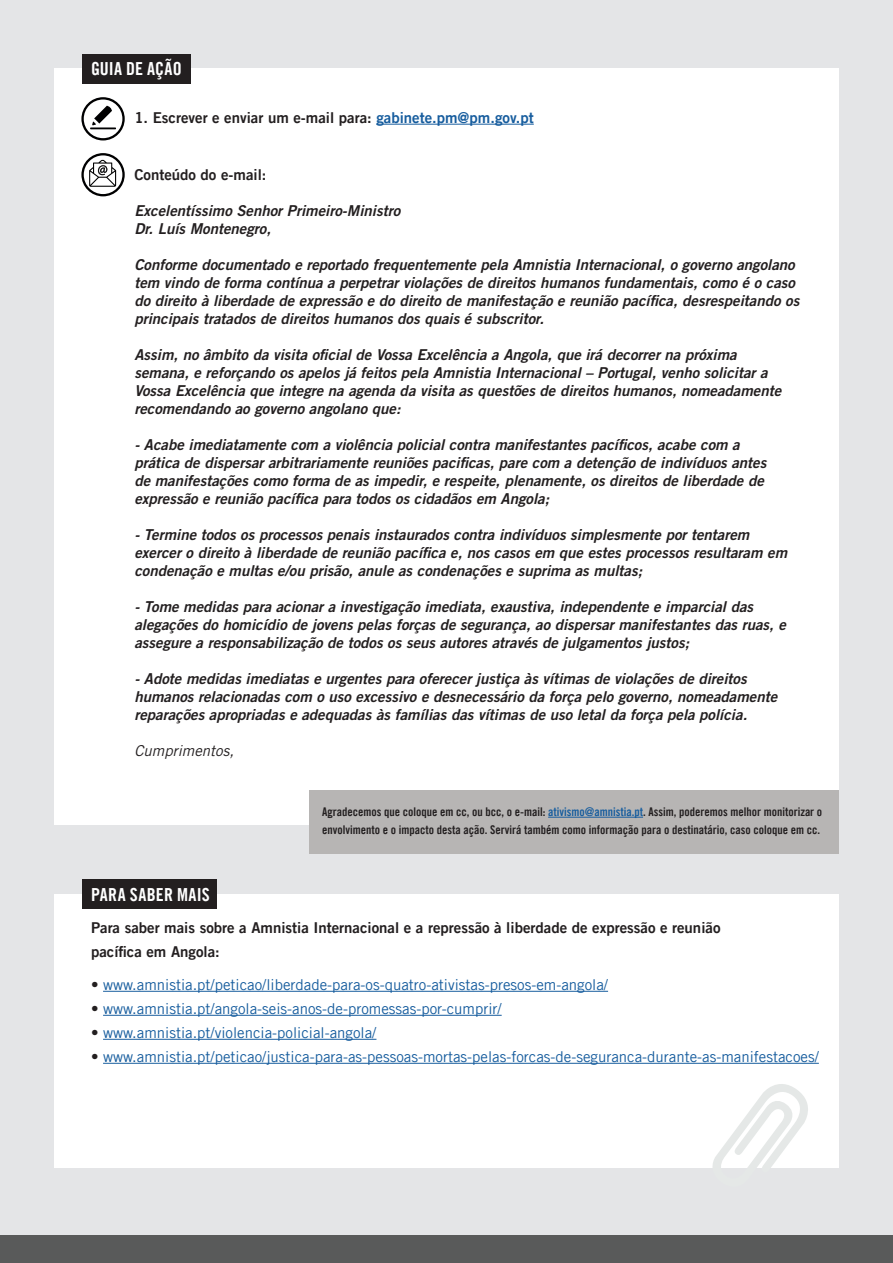
<style>
.page{position:relative;width:893px;height:1263px;background:#e4e5e7}
.page>*{position:absolute;margin:0;border:0;box-sizing:border-box;transform-origin:0 0}
.t1{font:18px "Amnesty Trade Gothic Bd Cn 20";letter-spacing:.01em;color:#fff}
.t2{font:15px/18px "Amnesty Trade Gothic Bd 2 Obl";color:#231f20}
.t3{font:15px "Amnesty Trade Gothic";color:#175d9e}
.t4{font:15px/24px "Amnesty Trade Gothic Bd 2";color:#231f20}
.t5{font:italic 15px "Amnesty Trade Gothic";color:#231f20}
.t6{font:12px/18px "Amnesty Trade Gothic Bd Cn 20";color:#231f20}
.s1{color:#175d9e}
.s2{color:#231f20}
</style>
<div class="page">
<div style="left:0;top:1236px;width:893px;height:27px;background:#595a5a"></div>
<div style="left:54px;top:69px;width:785px;height:756px;background:#fff"></div>
<div style="left:82px;top:54px;width:108px;height:30px;background:#231f20"></div>
<div style="left:54px;top:894px;width:785px;height:273px;background:#fff"></div>
<div style="left:82px;top:879px;width:135px;height:29px;background:#231f20"></div>
<hr style="left:103px;top:991px;width:505px;height:1px;background:#175d9e">
<hr style="left:103px;top:1015px;width:399px;height:1px;background:#175d9e">
<hr style="left:103px;top:1039px;width:273px;height:1px;background:#175d9e">
<hr style="left:103px;top:1063px;width:716px;height:1px;background:#175d9e">
<svg style="left:706px;top:1084px;width:111px;height:84px"></svg>
<svg style="left:81px;top:97px;width:44px;height:43px"></svg>
<hr style="left:376px;top:124px;width:158px;height:1px;background:#175d9e">
<div style="left:310px;top:790px;width:529px;height:64px;background:#b7b5b4"></div>
<hr style="left:548px;top:817px;width:95px;height:1px;background:#175d9e">
<svg style="left:81px;top:153px;width:44px;height:43px"></svg>
<p class="t1" style="left:91px;top:61px;width:92px">GUIA DE AÇÃO</p>
<p class="t4" style="left:134px;top:105px;width:401px">1. Escrever e enviar um e-mail para: <span class="s1">gabinete.pm@pm.gov.pt</span></p>
<p class="t4" style="left:134px;top:162px;width:134px">Conteúdo do e-mail:</p>
<p class="t2" style="left:134px;top:203px;width:267px">Excelentíssimo Senhor Primeiro-Ministro<br>Dr. Luís Montenegro,</p>
<p class="t2" style="left:134px;top:257px;width:666px">Conforme documentado e reportado frequentemente pela Amnistia Internacional, o governo angolano tem vindo de forma contínua a perpetrar violações de direitos humanos fundamentais, como é o caso do direito à liberdade de expressão e do direito de manifestação e reunião pacífica, desrespeitando os principais tratados de direitos humanos dos quais é subscritor.</p>
<p class="t2" style="left:134px;top:347px;width:648px">Assim, no âmbito da visita oficial de Vossa Excelência a Angola, que irá decorrer na próxima semana, e reforçando os apelos já feitos pela Amnistia Internacional – Portugal, venho solicitar a Vossa Excelência que integre na agenda da visita as questões de direitos humanos, nomeadamente recomendando ao governo angolano que:</p>
<p class="t2" style="left:134px;top:437px;width:634px">- Acabe imediatamente com a violência policial contra manifestantes pacíficos, acabe com a prática de dispersar arbitrariamente reuniões pacificas, pare com a detenção de indivíduos antes de manifestações como forma de as impedir, e respeite, plenamente, os direitos de liberdade de expressão e reunião pacífica para todos os cidadãos em Angola;</p>
<p class="t2" style="left:134px;top:527px;width:654px">- Termine todos os processos penais instaurados contra indivíduos simplesmente por tentarem exercer o direito à liberdade de reunião pacífica e, nos casos em que estes processos resultaram em condenação e multas e/ou prisão, anule as condenações e suprima as multas;</p>
<p class="t2" style="left:134px;top:599px;width:653px">- Tome medidas para acionar a investigação imediata, exaustiva, independente e imparcial das alegações do homicídio de jovens pelas forças de segurança, ao dispersar manifestantes das ruas, e assegure a responsabilização de todos os seus autores através de julgamentos justos;</p>
<p class="t2" style="left:134px;top:671px;width:644px">- Adote medidas imediatas e urgentes para oferecer justiça às vítimas de violações de direitos humanos relacionadas com o uso excessivo e desnecessário da força pelo governo, nomeadamente reparações apropriadas e adequadas às famílias das vítimas de uso letal da força pela polícia.</p>
<p class="t5" style="left:134px;top:745px;width:101px">Cumprimentos,</p>
<p class="t1" style="left:91px;top:888px;width:120px">PARA SABER MAIS</p>
<p class="t6" style="left:322px;top:804px;width:501px">Agradecemos que coloque em cc, ou bcc, o e-mail: <span class="s1">ativismo@amnistia.pt</span>. Assim, poderemos melhor monitorizar o envolvimento e o impacto desta ação. Servirá também como informação para o destinatário, caso coloque em cc.</p>
<p class="t4" style="left:91px;top:915px;width:631px">Para saber mais sobre a Amnistia Internacional e a repressão à liberdade de expressão e reunião pacífica em Angola:</p>
<p class="t3" style="left:91px;top:979px;width:519px"><span class="s2">•</span> www.amnistia.pt/peticao/liberdade-para-os-quatro-ativistas-presos-em-angola/</p>
<p class="t3" style="left:91px;top:999px;width:412px"><span class="s2">•</span> www.amnistia.pt/angola-seis-anos-de-promessas-por-cumprir/</p>
<p class="t3" style="left:91px;top:1023px;width:287px"><span class="s2">•</span> www.amnistia.pt/violencia-policial-angola/</p>
<p class="t3" style="left:91px;top:1047px;width:729px"><span class="s2">•</span> www.amnistia.pt/peticao/justica-para-as-pessoas-mortas-pelas-forcas-de-seguranca-durante-as-manifestacoes/</p>
</div>
